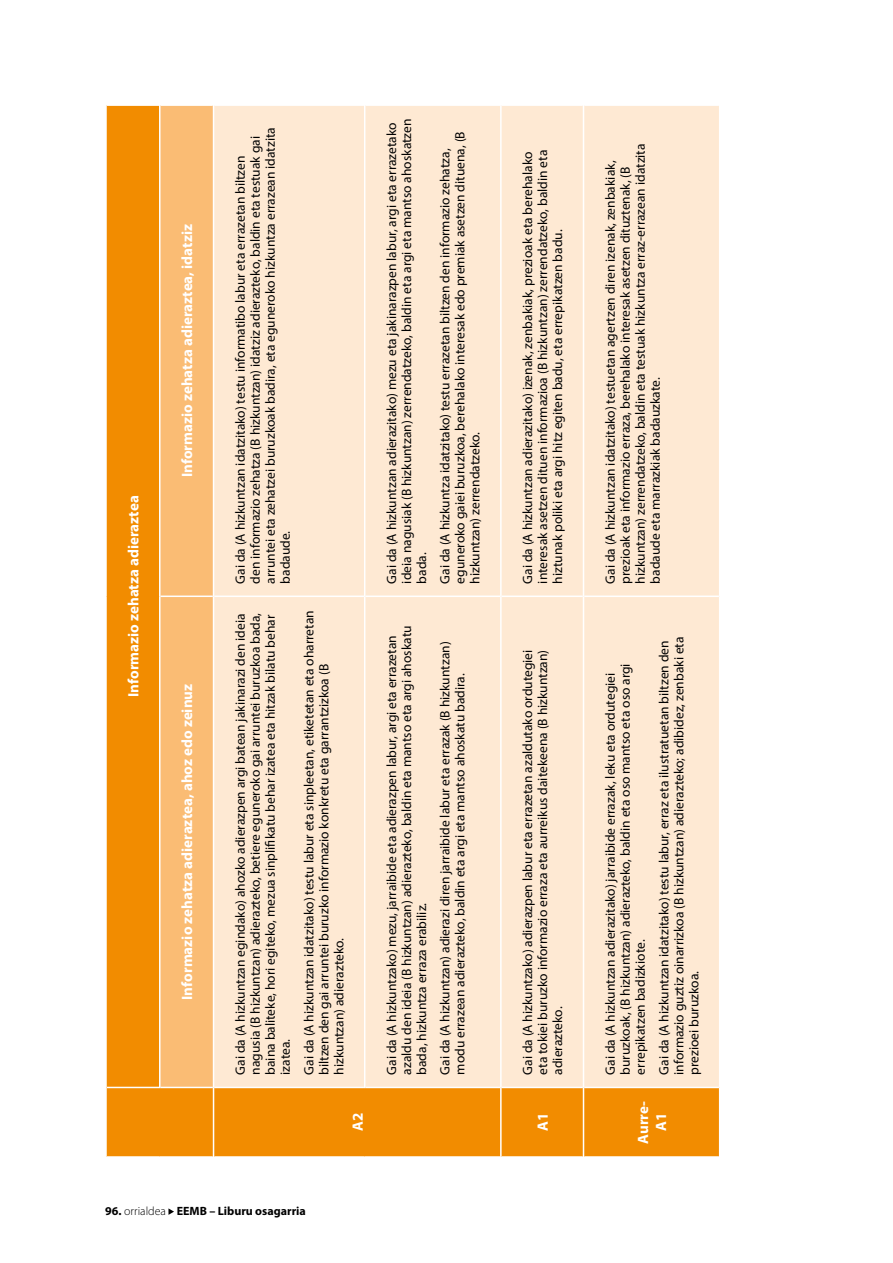
<style>
.page{position:relative;width:893px;height:1263px;background:#fff}
.page>*{position:absolute;margin:0;border:0;box-sizing:border-box;transform-origin:0 0}
.t1{font:700 15px/18px "Myriad Pro";color:#fff;text-align:center}
.t2{font:13.5px/15px "Myriad Pro";color:#000}
.t3{font:700 12px "Myriad Pro";color:#000}
.s1{font-weight:300}
</style>
<div class="page">
<svg style="left:168px;top:1208px;width:6px;height:7px"></svg>
<div style="left:107px;top:106px;width:612px;height:1050px;background:#f28c00"></div>
<div style="left:161px;top:106px;width:52px;height:981px;background:#fabc74"></div>
<div style="left:214px;top:106px;width:505px;height:981px;background:#fee9d3"></div>
<hr style="left:159px;top:596px;width:2px;height:492px;background:#fff">
<hr style="left:159px;top:104px;width:2px;height:492px;background:#fff">
<hr style="left:161px;top:595px;width:52px;height:2px;background:#fff">
<hr style="left:213px;top:1087px;width:1px;height:71px;background:#fff">
<hr style="left:214px;top:595px;width:150px;height:2px;background:#fff">
<hr style="left:364px;top:596px;width:1px;height:492px;background:#fff">
<hr style="left:364px;top:104px;width:1px;height:492px;background:#fff">
<hr style="left:365px;top:595px;width:135px;height:2px;background:#fff">
<hr style="left:500px;top:596px;width:2px;height:491px;background:#fff">
<hr style="left:500px;top:104px;width:2px;height:492px;background:#fff">
<hr style="left:502px;top:595px;width:81px;height:2px;background:#fff">
<hr style="left:583px;top:1087px;width:1px;height:71px;background:#fff">
<hr style="left:583px;top:596px;width:1px;height:491px;background:#fff">
<hr style="left:583px;top:104px;width:1px;height:492px;background:#fff">
<hr style="left:584px;top:595px;width:135px;height:2px;background:#fff">
<hr style="left:502px;top:1087px;width:81px;height:1px;background:#fff">
<hr style="left:584px;top:1087px;width:135px;height:1px;background:#fff">
<hr style="left:107px;top:1087px;width:52px;height:1px;background:#fff">
<hr style="left:161px;top:1087px;width:52px;height:1px;background:#fff">
<hr style="left:213px;top:596px;width:1px;height:491px;background:#fff">
<hr style="left:213px;top:104px;width:1px;height:492px;background:#fff">
<hr style="left:214px;top:1087px;width:150px;height:1px;background:#fff">
<hr style="left:365px;top:1087px;width:135px;height:1px;background:#fff">
<hr style="left:500px;top:1087px;width:2px;height:71px;background:#fff">
<p class="t1" style="left:124px;top:697px;width:203px;rotate:-90deg">Informazio zehatza adieraztea</p>
<p class="t1" style="left:178px;top:477px;width:255px;rotate:-90deg">Informazio zehatza adieraztea, idatziz</p>
<p class="t1" style="left:178px;top:1000px;width:317px;rotate:-90deg">Informazio zehatza adieraztea, ahoz edo zeinuz</p>
<p class="t2" style="left:233px;top:583px;width:458px;rotate:-90deg">Gai da (A hizkuntzan idatzitako) testu informatibo labur eta errazetan biltzen<br>den informazio zehatza (B hizkuntzan) idatziz adierazteko, baldin eta testuak gai arruntei eta zehatzei buruzkoak badira, eta eguneroko hizkuntza errazean idatzita badaude.</p>
<p class="t2" style="left:233px;top:1075px;width:463px;rotate:-90deg">Gai da (A hizkuntzan egindako) ahozko adierazpen argi batean jakinarazi den ideia nagusia (B hizkuntzan) adierazteko, betiere eguneroko gai arruntei buruzkoa bada, baina baliteke, hori egiteko, mezua sinplifikatu behar izatea eta hitzak bilatu behar izatea.</p>
<p class="t2" style="left:301px;top:1075px;width:466px;rotate:-90deg">Gai da (A hizkuntzan idatzitako) testu labur eta sinpleetan, etiketetan eta oharretan biltzen den gai arruntei buruzko informazio konkretu eta garrantzizkoa (B hizkuntzan) adierazteko.</p>
<p class="t1" style="left:348px;top:1131px;width:20px;rotate:-90deg">A2</p>
<p class="t2" style="left:384px;top:583px;width:466px;rotate:-90deg">Gai da (A hizkuntzan adierazitako) mezu eta jakinarazpen labur, argi eta errazetako ideia nagusiak (B hizkuntzan) zerrendatzeko, baldin eta argi eta mantso ahoskatzen bada.</p>
<p class="t2" style="left:437px;top:583px;width:454px;rotate:-90deg">Gai da (A hizkuntza idatzitako) testu errazetan biltzen den informazio zehatza, eguneroko gaiei buruzkoa, berehalako interesak edo premiak asetzen dituena, (B hizkuntzan) zerrendatzeko.</p>
<p class="t2" style="left:384px;top:1075px;width:451px;rotate:-90deg">Gai da (A hizkuntzako) mezu, jarraibide eta adierazpen labur, argi eta errazetan azaldu den ideia (B hizkuntzan) adierazteko, baldin eta mantso eta argi ahoskatu bada, hizkuntza erraza erabiliz.</p>
<p class="t2" style="left:437px;top:1075px;width:435px;rotate:-90deg">Gai da (A hizkuntzan) adierazi diren jarraibide labur eta errazak (B hizkuntzan) modu errazean adierazteko, baldin eta argi eta mantso ahoskatu badira.</p>
<p class="t3" style="left:105px;top:1203px;width:202px">96. <span class="s1">orrialdea</span> EEMB – Liburu osagarria</p>
<p class="t2" style="left:520px;top:583px;width:435px;rotate:-90deg">Gai da (A hizkuntzan adierazitako) izenak, zenbakiak, prezioak eta berehalako interesak asetzen dituen informazioa (B hizkuntzan) zerrendatzeko, baldin eta hiztunak poliki eta argi hitz egiten badu, eta errepikatzen badu.</p>
<p class="t2" style="left:520px;top:1075px;width:427px;text-align:justify;rotate:-90deg">Gai da (A hizkuntzako) adierazpen labur eta errazetan azaldutako ordutegiei eta tokiei buruzko informazio erraza eta aurreikus daitekeena (B hizkuntzan) adierazteko.</p>
<p class="t1" style="left:533px;top:1131px;width:20px;rotate:-90deg">A1</p>
<p class="t2" style="left:603px;top:583px;width:441px;rotate:-90deg">Gai da (A hizkuntzan idatzitako) testuetan agertzen diren izenak, zenbakiak, prezioak eta informazio erraza, berehalako interesak asetzen dituztenak, (B hizkuntzan) zerrendatzeko, baldin eta testuak hizkuntza erraz-errazean idatzita badaude eta marrazkiak badauzkate.</p>
<p class="t2" style="left:603px;top:1075px;width:413px;rotate:-90deg">Gai da (A hizkuntzan adierazitako) jarraibide errazak, leku eta ordutegiei buruzkoak, (B hizkuntzan) adierazteko, baldin eta oso mantso eta oso argi errepikatzen badizkiote.</p>
<p class="t2" style="left:656px;top:1075px;width:440px;rotate:-90deg">Gai da (A hizkuntzan idatzitako) testu labur, erraz eta ilustratuetan biltzen den informazio guztiz oinarrizkoa (B hizkuntzan) adierazteko; adibidez, zenbaki eta prezioei buruzkoa.</p>
<p class="t1" style="left:634px;top:1144px;width:44px;rotate:-90deg">Aurre-<br>A1</p>
</div>
